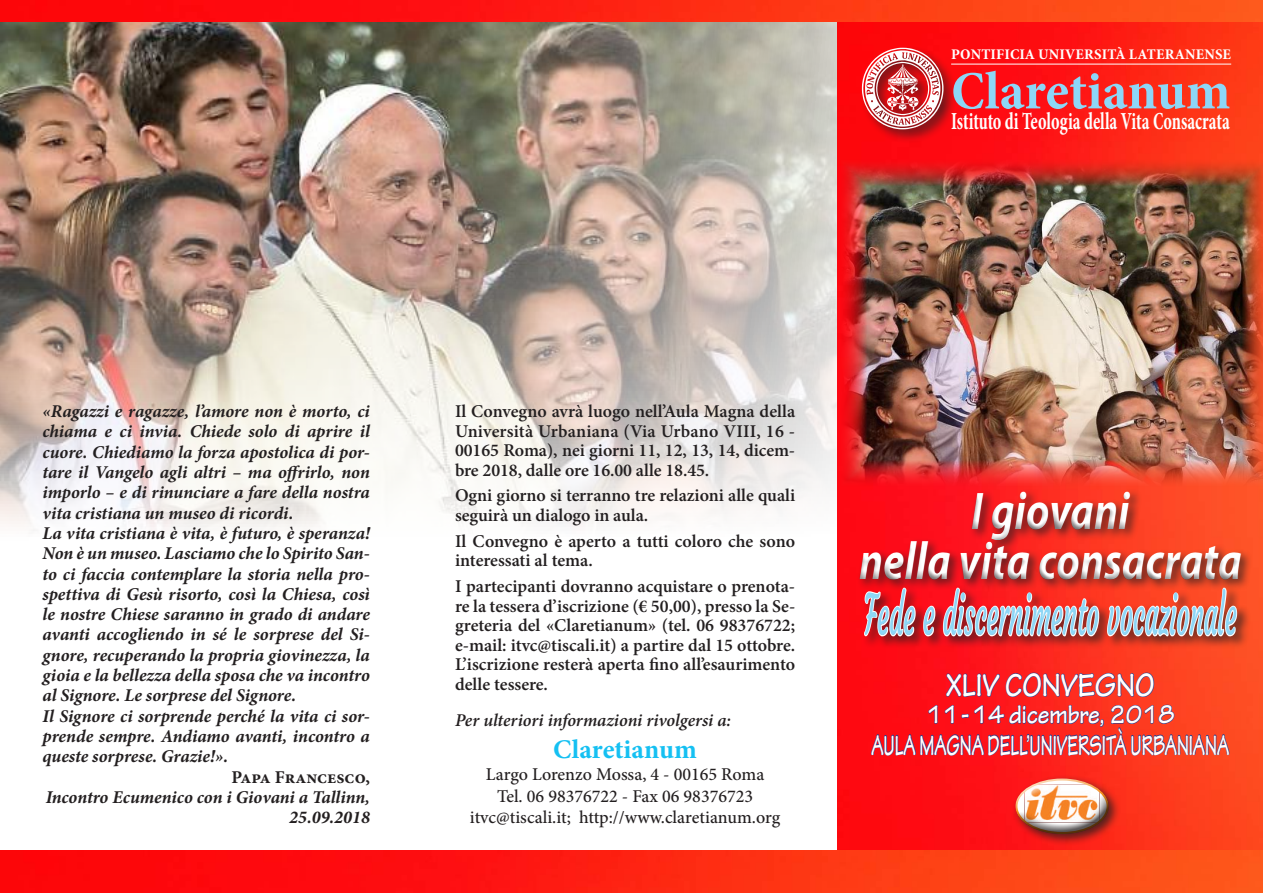
<style>
.page{position:relative;width:1263px;height:893px;background:#fff}
.page>*{position:absolute;margin:0;border:0;box-sizing:border-box;transform-origin:0 0}
.t1{font:56.7px "Courgette";color:#8dd7f7;scale:.45 1}
.t2{font:700 condensed 54.45px "Minion Pro";color:#8dd7f7;scale:1.04 1}
.t3{font:italic 700 53.4px/49.9px "Myriad Pro";color:#fff;text-align:center;scale:.8 1}
.t4{font:700 expanded 33.9px "Tekton Pro";color:#fff;scale:.7 1}
.t5{font:700 expanded 29.7px "Tekton Pro";color:#fff;scale:.5 1}
.t6{font:700 expanded 27px "Tekton Pro";color:#fff;scale:.7 1}
.t7{font:700 27px "Minion Pro";letter-spacing:.005em;color:#15c0f2}
.t8{font:700 condensed 24.75px "Minion Pro";color:#fff;scale:.71 1}
.t9{font:italic 700 18px/20.2px "Minion Pro";letter-spacing:-.005em;color:#231f20}
.t10{font:600 18px/19.5px "Minion Pro";letter-spacing:-.005em;color:#231f20;text-align:justify}
.t11{font:500 18px/21.6px "Minion Pro";color:#231f20;text-align:center}
.t12{font:italic 600 18px "Minion Pro";letter-spacing:-.005em;color:#231f20}
.t13{font:700 18px "Minion Pro";color:#231f20}
.t14{font:700 condensed 14.85px "Minion Pro";letter-spacing:.01em;color:#fff;scale:1.08 1}
</style>
<div class="page">
<img style="left:0;top:21px;width:838px;height:794px">
<img style="left:838px;top:21px;width:425px;height:829px">
<img style="left:0;top:0;width:1263px;height:21px">
<img style="left:0;top:850px;width:1263px;height:43px">
<div style="left:860px;top:46px;width:97px;height:97px;background:#231f20;opacity:.75"></div>
<img style="left:862px;top:48px;width:81px;height:81px">
<hr style="left:951px;top:64px;width:280px;height:1px;background:#fff">
<img style="left:838px;top:157px;width:425px;height:332px">
<div style="left:856px;top:483px;width:394px;height:102px;background:#fff;opacity:.75"></div>
<div style="left:851px;top:488px;width:394px;height:100px;background:#231f20;opacity:.75"></div>
<div style="left:862px;top:585px;width:389px;height:65px;background:#231f20;opacity:.75"></div>
<svg style="left:862px;top:587px;width:74px;height:51px;background:#dd5258"></svg>
<img style="left:942px;top:587px;width:158px;height:51px">
<svg style="left:1106px;top:513px;width:132px;height:127px;background:#d85841"></svg>
<svg style="left:946px;top:672px;width:208px;height:25px;background:#cc2a36"></svg>
<svg style="left:871px;top:704px;width:359px;height:52px;background:#d32931"></svg>
<div style="left:1012px;top:774px;width:108px;height:72px;background:#231f20;opacity:.75"></div>
<div style="left:1013px;top:777px;width:96px;height:36px;background:#fff;opacity:.75"></div>
<div style="left:1013px;top:791px;width:96px;height:44px;background:#231f20;opacity:.75"></div>
<p class="t14" style="left:951px;top:44px;width:261px">Pontificia università lateranense</p>
<h2 class="t2" style="left:951px;top:53px;width:270px">Claretianum</h2>
<h3 class="t8" style="left:951px;top:104px;width:394px">Istituto di Teologia della Vita Consacrata</h3>
<p class="t9" style="left:43px;top:401px;width:329px">«Ragazzi e ragazze, l’amore non è morto, ci chiama e ci invia. Chiede solo di aprire il cuore. Chiediamo la forza apostolica di por&shy;tare il Vangelo agli altri – ma offrirlo, non imporlo – e di rinunciare a fare della nostra vita cristiana un museo di ricordi.<br>La vita cristiana è vita, è futuro, è speranza!<br>Non è un museo. Lasciamo che lo Spirito San&shy;to ci faccia contemplare la storia nella pro&shy;spettiva di Gesù risorto, così la Chiesa, così le nostre Chiese saranno in grado di andare avanti accogliendo in sé le sorprese del Si&shy;gnore, recuperando la propria giovinezza, la gioia e la bellezza della sposa che va incontro al Signore. Le sorprese del Signore.<br>Il Signore ci sorprende perché la vita ci sor&shy;prende sempre. Andiamo avanti, incontro a queste sorprese. Grazie!».</p>
<p class="t13" style="left:231px;top:764px;width:140px">Papa Francesco,</p>
<p class="t9" style="left:46px;top:787px;width:326px;text-align:right">Incontro Ecumenico con i Giovani a Tallinn,<br>25.09.2018</p>
<p class="t10" style="left:455px;top:401px;width:342px">Il Convegno avrà luogo nell’Aula Magna della Università Urbaniana (Via Urbano VIII, 16 - 00165 Roma), nei giorni 11, 12, 13, 14, dicem&shy;bre 2018, dalle ore 16.00 alle 18.45.</p>
<p class="t10" style="left:455px;top:486px;width:342px">Ogni giorno si terranno tre relazioni alle quali seguirà un dialogo in aula.</p>
<p class="t10" style="left:455px;top:531px;width:342px">Il Convegno è aperto a tutti coloro che sono interessati al tema.</p>
<p class="t10" style="left:455px;top:577px;width:342px">I partecipanti dovranno acquistare o prenota&shy;re la tessera d’iscrizione (€ 50,00), presso la Se&shy;greteria del «Claretianum» (tel. 06 98376722; e-mail: itvc@tiscali.it) a partire dal 15 ottobre.<br>L’iscrizione resterà aperta fino all’esaurimento delle tessere.</p>
<p class="t12" style="left:455px;top:708px;width:277px">Per ulteriori informazioni rivolgersi a:</p>
<h3 class="t7" style="left:553px;top:731px;width:145px">Claretianum</h3>
<p class="t11" style="left:470px;top:763px;width:312px">Largo Lorenzo Mossa, 4 - 00165 Roma<br>Tel. 06 98376722 - Fax 06 98376723 itvc@tiscali.it; http://www.claretianum.org</p>
<h3 class="t3" style="left:859px;top:484px;width:480px">I giovani<br>nella vita consacrata</h3>
<h1 class="t1" style="left:864px;top:580px;width:829px">Fede e discernimento vocazionale</h1>
<h3 class="t4" style="left:946px;top:665px;width:300px">XLIV CONVEGNO</h3>
<h3 class="t6" style="left:926px;top:698px;width:357px">11-14 DICEMBRE, 2018</h3>
<h3 class="t5" style="left:871px;top:727px;width:152px">AULA MAGNA</h3>
<h3 class="t5" style="left:988px;top:727px;width:104px">DELL’UNIVE</h3>
<h3 class="t5" style="left:1078px;top:727px;width:196px">RSITÀ URBANIANA</h3>
</div>
